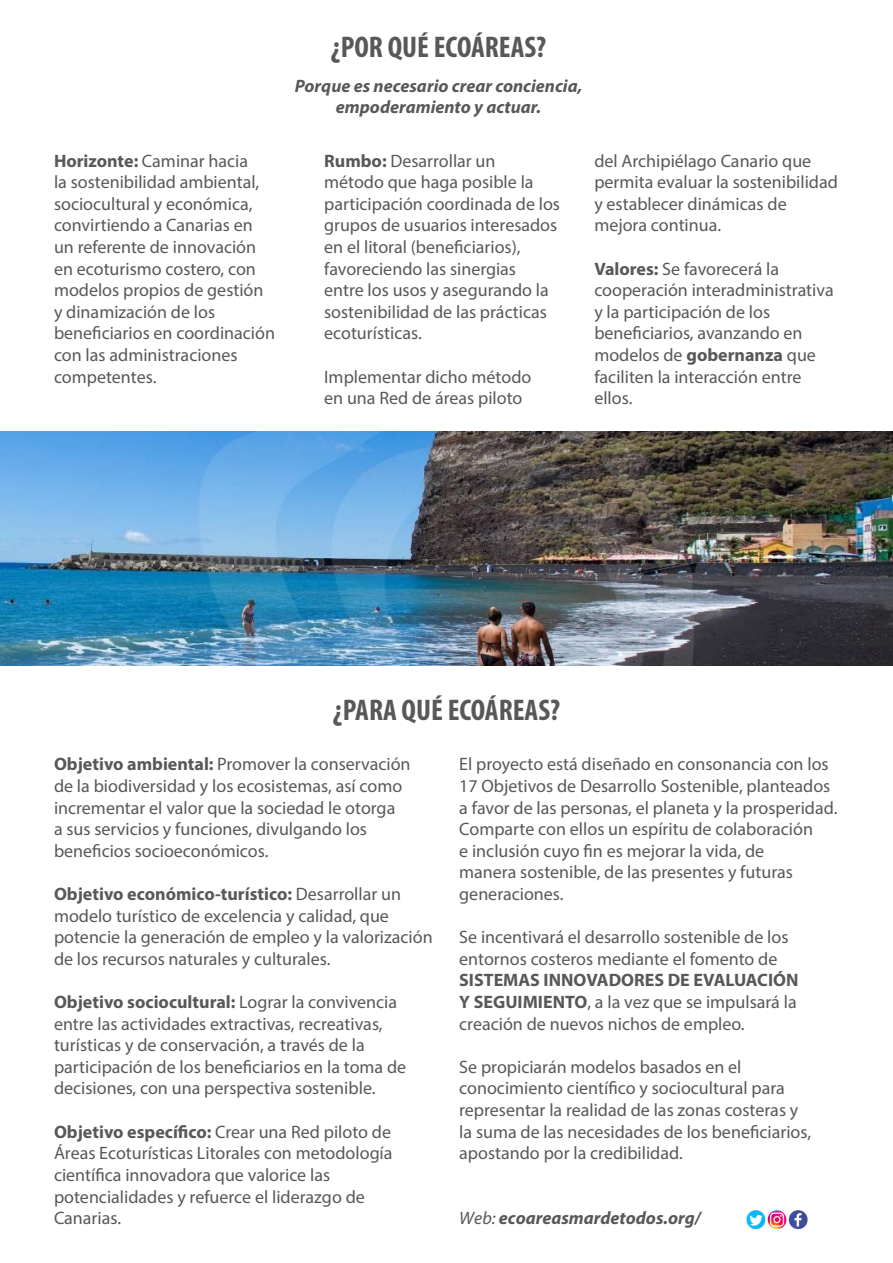
<style>
.page{position:relative;width:893px;height:1263px;background:#fff}
.page>*{position:absolute;margin:0;border:0;box-sizing:border-box;transform-origin:0 0}
.t1{font:700 condensed 30px "Myriad Pro";color:#57585a}
.t2{font:18px/21.6px "Myriad Pro";color:#57585a}
.t3{font:italic 700 18px/21.6px "Myriad Pro";color:#57585a;text-align:center}
.s1{font-weight:700}
.s2{font-weight:400}
</style>
<div class="page">
<img style="left:0;top:432px;width:893px;height:233px">
<img style="left:746px;top:1210px;width:62px;height:20px">
<p class="t1" style="left:331px;top:29px;width:217px">¿POR QUÉ ECOÁREAS?</p>
<p class="t3" style="left:295px;top:74px;width:289px">Porque es necesario crear conciencia, empoderamiento y actuar.</p>
<p class="t2" style="left:54px;top:149px;width:223px"><span class="s1">Horizonte:</span> Caminar hacia<br>la sostenibilidad ambiental, sociocultural y económica, convirtiendo a Canarias en un referente de innovación en ecoturismo costero, con modelos propios de gestión y dinamización de los beneficiarios en coordinación con las administraciones competentes.</p>
<p class="t2" style="left:324px;top:149px;width:237px"><span class="s1">Rumbo:</span> Desarrollar un<br>método que haga posible la participación coordinada de los grupos de usuarios interesados en el litoral (beneficiarios), favoreciendo las sinergias entre los usos y asegurando la sostenibilidad de las prácticas ecoturísticas.</p>
<p class="t2" style="left:324px;top:365px;width:209px">Implementar dicho método en una Red de áreas piloto</p>
<p class="t2" style="left:594px;top:149px;width:245px">del Archipiélago Canario que permita evaluar la sostenibilidad y establecer dinámicas de mejora continua.</p>
<p class="t2" style="left:594px;top:257px;width:241px"><span class="s1">Valores:</span> Se favorecerá la cooperación interadministrativa y la participación de los beneficiarios, avanzando en modelos de <span class="s1">gobernanza</span> que faciliten la interacción entre ellos.</p>
<p class="t1" style="left:333px;top:691px;width:229px">¿PARA QUÉ ECOÁREAS?</p>
<p class="t2" style="left:54px;top:753px;width:358px"><span class="s1">Objetivo ambiental:</span> Promover la conservación de la biodiversidad y los ecosistemas, así como incrementar el valor que la sociedad le otorga<br>a sus servicios y funciones, divulgando los beneficios socioeconómicos.</p>
<p class="t2" style="left:54px;top:883px;width:380px"><span class="s1">Objetivo económico-turístico:</span> Desarrollar un modelo turístico de excelencia y calidad, que potencie la generación de empleo y la valorización de los recursos naturales y culturales.</p>
<p class="t2" style="left:54px;top:991px;width:354px"><span class="s1">Objetivo sociocultural:</span> Lograr la convivencia entre las actividades extractivas, recreativas, turísticas y de conservación, a través de la participación de los beneficiarios en la toma de decisiones, con una perspectiva sostenible.</p>
<p class="t2" style="left:54px;top:1120px;width:340px"><span class="s1">Objetivo específico:</span> Crear una Red piloto de Áreas Ecoturísticas Litorales con metodología científica innovadora que valorice las potencialidades y refuerce el liderazgo de Canarias.</p>
<p class="t2" style="left:459px;top:753px;width:380px">El proyecto está diseñado en consonancia con los 17 Objetivos de Desarrollo Sostenible, planteados a favor de las personas, el planeta y la prosperidad.<br>Comparte con ellos un espíritu de colaboración<br>e inclusión cuyo fin es mejorar la vida, de<br>manera sostenible, de las presentes y futuras generaciones.</p>
<p class="t2" style="left:459px;top:926px;width:341px">Se incentivará el desarrollo sostenible de los entornos costeros mediante el fomento de <span class="s1">SISTEMAS INNOVADORES DE EVALUACIÓN Y SEGUIMIENTO</span>, a la vez que se impulsará la creación de nuevos nichos de empleo.</p>
<p class="t2" style="left:459px;top:1056px;width:353px">Se propiciarán modelos basados en el conocimiento científico y sociocultural para representar la realidad de las zonas costeras y la suma de las necesidades de los beneficiarios, apostando por la credibilidad.</p>
<p class="t3" style="left:459px;top:1207px;width:243px"><span class="s2">Web:</span> ecoareasmardetodos.org/</p>
</div>
